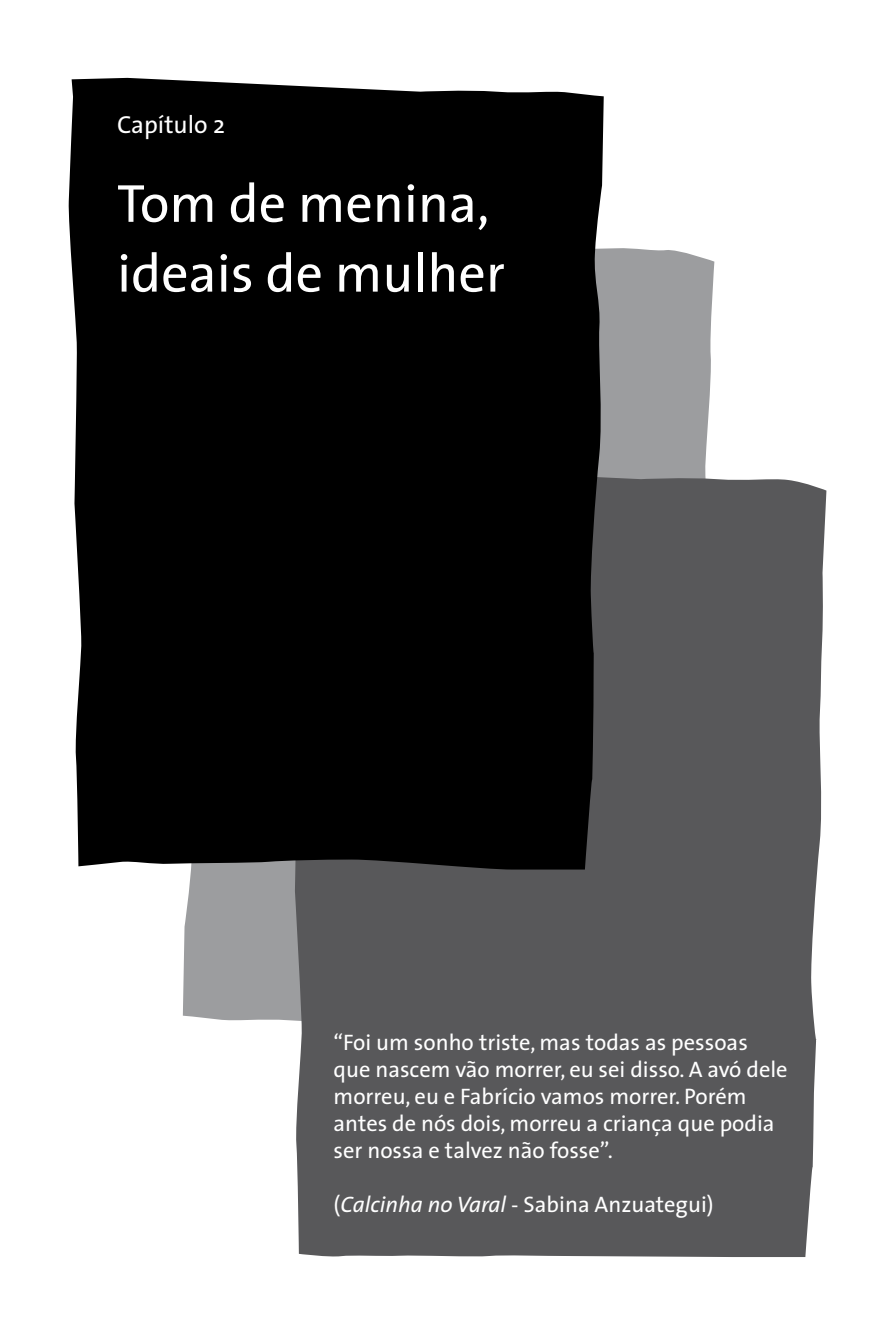
<style>
.page{position:relative;width:893px;height:1340px;background:#fff}
.page>*{position:absolute;margin:0;border:0;box-sizing:border-box;transform-origin:0 0}
.t1{font:54px/69.8px "The Sans";color:#fff}
.t2{font:24.75px "The Sans";color:#fff}
.t3{font:22.5px/27px "The Sans";color:#fff}
.s1{font-style:italic}
</style>
<div class="page">
<div style="left:183px;top:248px;width:532px;height:773px;background:#9c9d9f"></div>
<div style="left:288px;top:465px;width:538px;height:792px;background:#58585a"></div>
<div style="left:68px;top:78px;width:536px;height:791px;background:#000"></div>
<p class="t2" style="left:117px;top:104px;width:109px">Capítulo 2</p>
<h1 class="t1" style="left:117px;top:167px;width:389px">Tom de menina, ideais de mulher</h1>
<p class="t3" style="left:334px;top:1028px;width:456px">“Foi um sonho triste, mas todas as pessoas que nascem vão morrer, eu sei disso. A avó dele morreu, eu e Fabrício vamos morrer. Porém antes de nós dois, morreu a criança que podia ser nossa e talvez não fosse”.</p>
<p class="t3" style="left:334px;top:1190px;width:382px">(<span class="s1">Calcinha no Varal</span> - Sabina Anzuategui)</p>
</div>
